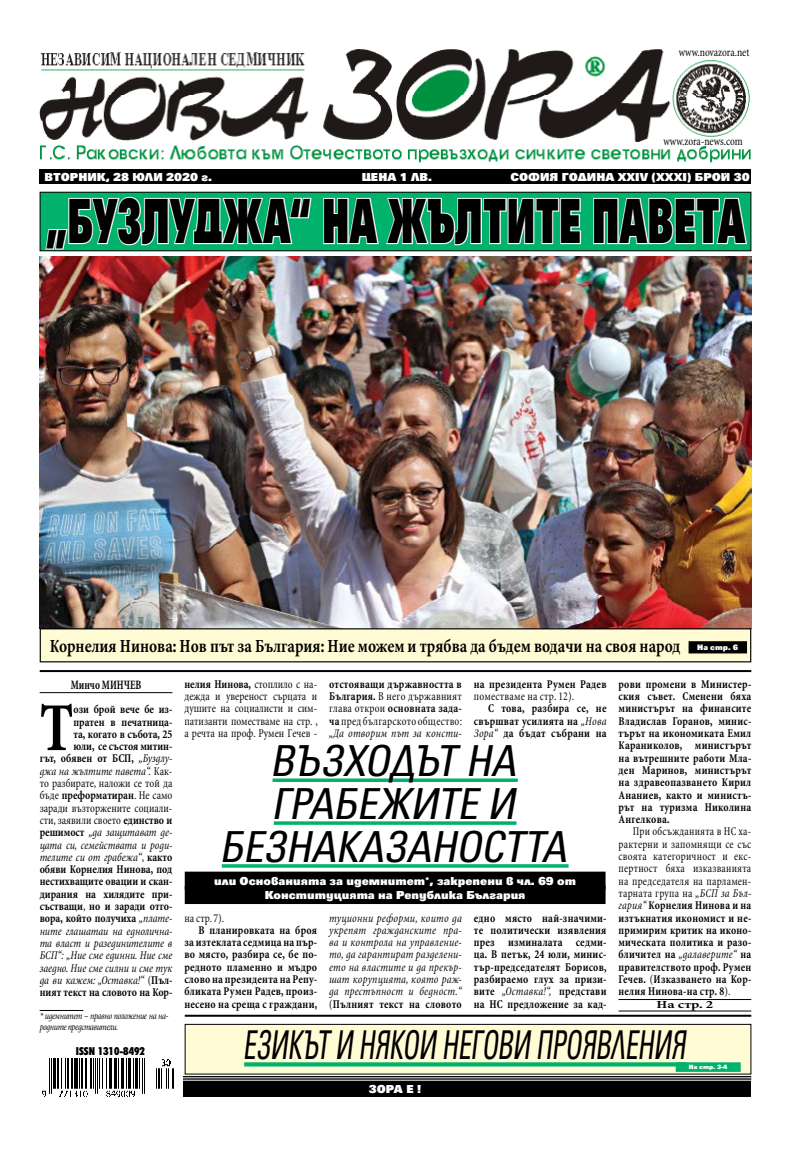
<style>
.page{position:relative;width:791px;height:1151px;background:#fff}
.page>*{position:absolute;margin:0;border:0;box-sizing:border-box;transform-origin:0 0}
.t1{font:700 69.7px "SP Vitosha Cnd";color:#000;scale:.91 1}
.t2{font:800 66px "SP Universal";letter-spacing:.01em;color:#000;scale:.55 1}
.t3{font:italic 42.7px/42.8px "SP Universus Cond";color:#000;text-align:center}
.t4{font:italic 39.7px "SP Universus Cond";color:#000;scale:.7 1}
.t5{font:700 18.8px "SP Vitosha Cnd";color:#000;scale:.9 1}
.t6{font:700 13px "SP Vitosha Cnd";color:#000;scale:.8 1}
.t7{font:700 12px/12.3px "SP Vitosha Cnd";letter-spacing:.02em;color:#000;text-align:justify;scale:.91 1}
.t8{font:700 12px/12.3px "SP Vitosha Cnd";color:#000;text-align:right;scale:.91 1}
.t9{font:700 12px/12.3px "SP Vitosha Cnd";letter-spacing:.02em;color:#000;text-align:justify;scale:.9 1}
.t10{font:12px/12.3px "SP Vitosha Cnd";color:#000;text-align:justify;scale:.91 1}
.t11{font:italic 12px/12.3px "SP Vitosha Cnd";letter-spacing:.02em;color:#000;text-align:justify;scale:.91 1}
.t12{font:800 12px/14.4px "SP Universus";color:#fff;text-align:center}
.t13{font:12px "SP Vitosha Cnd";color:#000;scale:.9 1}
.t14{font:12px "SP Vitosha Cnd";letter-spacing:.02em;color:#000;scale:.91 1}
.t15{font:900 11px "SP Future Cond";color:#000}
.t16{font:700 11px "SP Vitosha Cnd";color:#000;scale:1.5 1}
.t17{font:italic 10px/11px "SP Vitosha Cnd";letter-spacing:-.04em;color:#000;scale:.89 1}
.t18{font:800 8.2px "SP Universus";color:#fff}
.t19{font:800 6.4px "SP Universus";color:#fff}
.s1{font-weight:400;font-style:italic}
.s2{font-weight:400}
.s3{font-weight:700}
.s4{font-style:italic}
.s5{font-style:normal}
.s6{font-weight:700;font-style:normal}
</style>
<div class="page">
<div style="left:40px;top:1082px;width:711px;height:15px;background:#000"></div>
<hr style="left:40px;top:1076px;width:711px;height:1px;background:#000">
<hr style="left:40px;top:1078px;width:711px;height:1px;background:#000">
<hr style="left:40px;top:1079px;width:711px;height:1px;background:#000">
<hr style="left:40px;top:692px;width:132px;height:1px;background:#000">
<hr style="left:618px;top:999px;width:133px;height:1px;background:#000">
<hr style="left:618px;top:1010px;width:133px;height:1px;background:#000">
<img style="left:40px;top:49px;width:711px;height:114px">
<div style="left:40px;top:169px;width:711px;height:15px;background:#000"></div>
<div style="left:38px;top:1040px;width:144px;height:63px;background:#fff"></div>
<img style="left:42px;top:1058px;width:132px;height:39px">
<svg style="left:273px;top:778px;width:245px;height:4px"></svg>
<svg style="left:274px;top:821px;width:242px;height:4px"></svg>
<svg style="left:222px;top:864px;width:346px;height:4px"></svg>
<div style="left:185px;top:1024px;width:566px;height:50px;background:#fffcd5"></div>
<div style="left:185px;top:1024px;width:566px;height:50px;border:1px solid #000"></div>
<svg style="left:244px;top:1062px;width:432px;height:4px;background:#13b773"></svg>
<div style="left:676px;top:1062px;width:65px;height:10px;background:#00b26b"></div>
<hr style="left:40px;top:1010px;width:43px;height:1px;background:#000">
<img style="left:40px;top:257px;width:711px;height:371px">
<div style="left:40px;top:192px;width:711px;height:59px;background:#00b26b"></div>
<svg style="left:45px;top:196px;width:267px;height:53px"></svg>
<svg style="left:323px;top:197px;width:259px;height:49px"></svg>
<svg style="left:593px;top:197px;width:154px;height:48px"></svg>
<div style="left:40px;top:192px;width:711px;height:59px;border:1px solid #000"></div>
<div style="left:40px;top:629px;width:711px;height:33px;background:#fffcd5"></div>
<div style="left:40px;top:628px;width:711px;height:34px;border:1px solid #000"></div>
<hr style="left:40px;top:670px;width:711px;height:2px;background:#000">
<div style="left:185px;top:872px;width:420px;height:18px;background:#000"></div>
<div style="left:185px;top:886px;width:420px;height:18px;background:#000"></div>
<div style="left:688px;top:641px;width:59px;height:12px;background:#000"></div>
<hr style="left:185px;top:1015px;width:566px;height:2px;background:#000">
<p class="t13" style="left:679px;top:46px;width:80px">www.novazora.net</p>
<p class="t13" style="left:663px;top:135px;width:90px">www.zora-news.com</p>
<p class="t12" style="left:44px;top:170px;width:169px">ВТОРНИК, 28 юли 2020 г.</p>
<p class="t12" style="left:362px;top:170px;width:72px">ЦЕНА 1 ЛВ.</p>
<p class="t12" style="left:510px;top:170px;width:241px">СОФИЯ ГОДИНА XXIV (XXXI) БРОЙ 30</p>
<h2 class="t2" style="left:46px;top:184px;width:1274px">„Бузлуджа“ на жълтите павета</h2>
<h3 class="t5" style="left:50px;top:637px;width:702px">Корнелия Нинова: Нов път за България: Ние можем и трябва да бъдем водачи на своя народ</h3>
<p class="t18" style="left:697px;top:643px;width:43px">На стр. 6</p>
<p class="t6" style="left:71px;top:678px;width:90px">Минчо МИНЧЕВ</p>
<h1 class="t1" style="left:40px;top:694px;width:39px">Т</h1>
<p class="t8" style="left:40px;top:704px;width:147px">ози брой вече бе из&shy;пратен в печатница-<br>та, когато в събота, 25<br>юли, се състоя митин-<br>гът, обявен от БСП, <span class="s1">„Буздлу&shy;джа на жълтите павета“.</span> <span class="s2">Как&shy;то разбирате, наложи се той да бъде</span> преформатиран<span class="s2">. Не само заради възторжените социали&shy;сти, заявили своето</span> единство и решимост <span class="s1">„да защитават де&shy;цата си, семействата и роди&shy;телите си от грабежа“</span><span class="s2">,</span> както обяви Корнелия Нинова, под нестихващите овации и скан&shy;дирания на хилядите при&shy;състващи<span class="s2">,</span> но и заради отго&shy;вора, който получиха <span class="s1">„плате&shy;ните глашатаи на еднолична&shy;та власт и разединителите в<br>БСП“: „Ние сме единни. Ние сме заедно. Ние сме силни и сме тук да ви кажем: „Оставка!“</span> <span class="s2">(</span>Пъл&shy;ният текст на словото на Кор-</p>
<p class="t17" style="left:40px;top:1011px;width:146px">* идемнитет – правно положение на на&shy;родните представители.</p>
<p class="t15" style="left:76px;top:1044px;width:71px">ISSN 1310-8492</p>
<p class="t10" style="left:184px;top:678px;width:148px"><span class="s3">нелия Нинова,</span> стоплило с на&shy;дежда и увереност сърцата и душите на социалисти и сим&shy;патизанти поместваме на стр. , а речта на проф. Румен Гечев -</p>
<p class="t10" style="left:329px;top:678px;width:148px"><span class="s3">отстояващи държавността в България.</span> В него държавният глава открои <span class="s3">основната зада&shy;ча</span> пред българското общество: <span class="s4">„Да отворим път за консти-</span></p>
<p class="t7" style="left:474px;top:678px;width:147px">на президента Румен Радев</p>
<p class="t14" style="left:474px;top:690px;width:112px">поместваме на стр. 12).</p>
<p class="t7" style="left:474px;top:703px;width:147px;text-indent:14px">С това, разбира се, не свършват усилията на <span class="s1">„Нова Зора“</span> да бъдат събрани на</p>
<h3 class="t3" style="left:222px;top:739px;width:348px">ВЪЗХОДЪТ НА<br>ГРАБЕЖИТЕ И<br>БЕЗНАКАЗАНОСТТА</h3>
<p class="t12" style="left:214px;top:874px;width:363px">или Основанията за идемнитет*, закрепени в чл. 69 от<br>Конституцията на Република България</p>
<p class="t10" style="left:184px;top:912px;width:45px">на стр. 7).</p>
<p class="t7" style="left:184px;top:924px;width:147px;text-indent:14px">В планировката на броя за изтеклата седмица на пър&shy;во място, разбира се, бе по&shy;редното пламенно и мъдро слово на президента на Репу&shy;бликата Румен Радев, произ&shy;несено на среща с граждани,</p>
<p class="t11" style="left:329px;top:912px;width:147px">туционни реформи, които да укрепят гражданските пра&shy;ва и контрола на управление&shy;то, да гарантират разделени&shy;ето на властите и да прекър&shy;шат корупцията, която раж&shy;да престъпност и бедност.“ <span class="s5">(</span><span class="s6">Пълният текст на словото</span></p>
<p class="t7" style="left:474px;top:912px;width:147px">едно място най-значими&shy;те политически изявления през изминалата седми&shy;ца. В петък, 24 юли, минис&shy;тър-председателят Борисов, разбираемо глух за призи&shy;вите <span class="s1">„Оставка!“,</span> представи на НС предложение за кад-</p>
<p class="t7" style="left:618px;top:678px;width:147px">рови промени в Министер&shy;ския съвет. Сменени бяха министърът на финансите Владислав Горанов, минис&shy;търът на икономиката Емил Караниколов, министърът на вътрешните работи Мла&shy;ден Маринов, министърът на здравеопазването Кирил Ананиев, както и министъ&shy;рът на туризма Николина Ангелкова.</p>
<p class="t9" style="left:618px;top:826px;width:149px;text-indent:14px"><span class="s2">При обсъжданията в НС ха&shy;рактерни и запомнящи се със своята категоричност и екс&shy;пертност бяха изказванията на председателя на парламен&shy;тарната група на</span> <span class="s1">„БСП за Бъл&shy;гария“</span> Корнелия Нинова и на изтъкнатия икономист и не&shy;примирим критик на иконо&shy;мическата политика и разо&shy;бличител на <span class="s1">„далаверите“</span> на правителството проф. Румен Гечев. <span class="s2">(</span>Изказването на Кор&shy;нелия Нинова-на стр. 8<span class="s2">).</span></p>
<p class="t16" style="left:656px;top:999px;width:39px">На стр. 2</p>
<h3 class="t4" style="left:244px;top:1022px;width:41px">Езикът</h3>
<h3 class="t4" style="left:336px;top:1022px;width:175px">и някои негови</h3>
<h3 class="t4" style="left:537px;top:1022px;width:215px">проявления</h3>
<p class="t12" style="left:369px;top:1082px;width:54px">ЗОРА Е !</p>
<p class="t19" style="left:689px;top:1064px;width:40px">На стр. 3-4</p>
</div>
